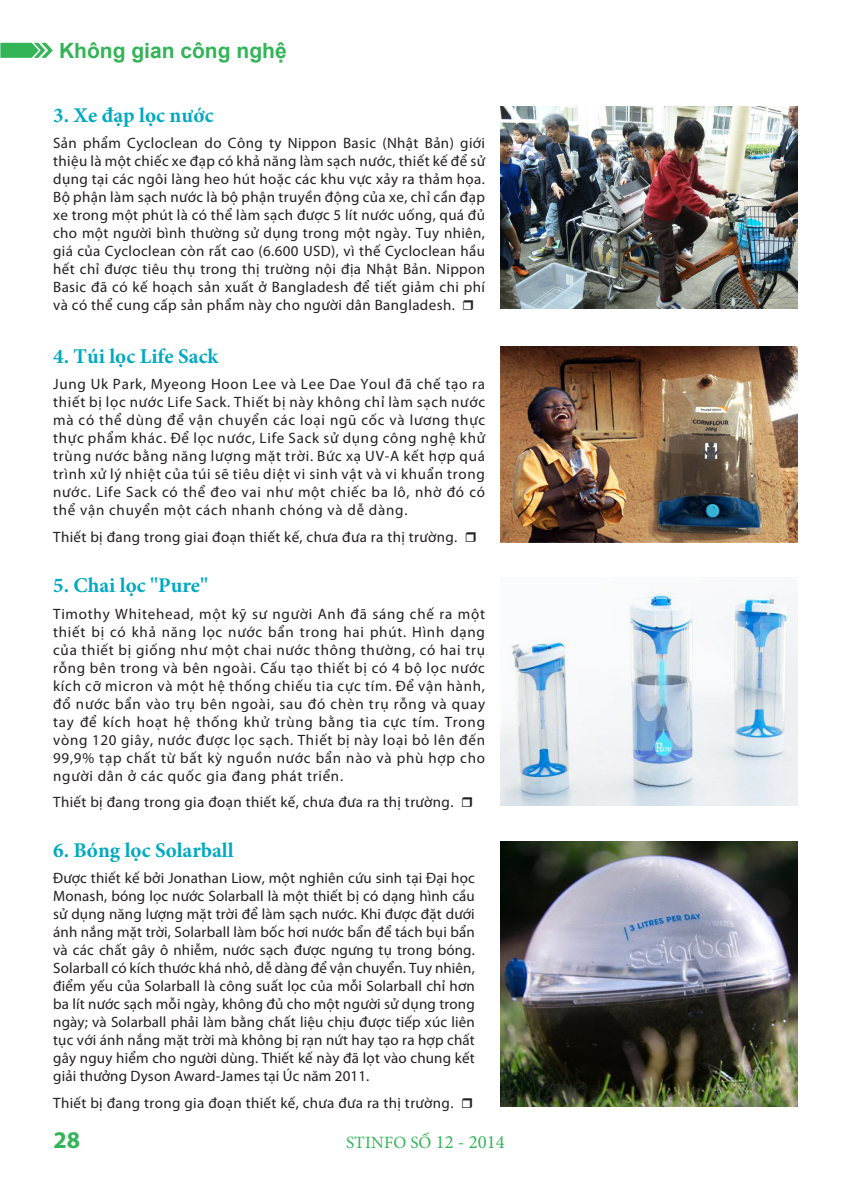
<style>
.page{position:relative;width:851px;height:1191px;background:#fff}
.page>*{position:absolute;margin:0;border:0;box-sizing:border-box;transform-origin:0 0}
.t1{font:700 24px "Myriad Pro";color:#32b457}
.t2{font:700 21px "Minion Pro";color:#00a9c2}
.t3{font:700 21px "Arial";color:#32b457}
.t4{font:17.25px "Minion Pro";letter-spacing:.01em;color:#32b457}
.t5{font:15px/18px "Myriad Pro";letter-spacing:.025em;color:#231f20;text-align:justify}
.s1{font-size:18.75px}
</style>
<div class="page">
<svg style="left:0;top:43px;width:53px;height:15px"></svg>
<img style="left:500px;top:106px;width:297px;height:202px">
<img style="left:500px;top:347px;width:297px;height:195px">
<img style="left:500px;top:587px;width:297px;height:219px">
<img style="left:500px;top:841px;width:297px;height:265px">
<h2 class="t3" style="left:59px;top:37px;width:229px">Không gian công nghệ</h2>
<p class="t2" style="left:53px;top:100px;width:162px">3. Xe đạp lọc nước</p>
<p class="t5" style="left:53px;top:134px;width:433px">Sản phẩm Cycloclean do Công ty Nippon Basic (Nhật Bản) giới thiệu là một chiếc xe đạp có khả năng làm sạch nước, thiết kế để sử dụng tại các ngôi làng heo hút hoặc các khu vực xảy ra thảm họa.<br>Bộ phận làm sạch nước là bộ phận truyền động của xe, chỉ cần đạp xe trong một phút là có thể làm sạch được 5 lít nước uống, quá đủ cho một người bình thường sử dụng trong một ngày. Tuy nhiên, giá của Cycloclean còn rất cao (6.600 USD), vì thế Cycloclean hầu hết chỉ được tiêu thụ trong thị trường nội địa Nhật Bản. Nippon Basic đã có kế hoạch sản xuất ở Bangladesh để tiết giảm chi phí và có thể cung cấp sản phẩm này cho người dân Bangladesh.</p>
<p class="t2" style="left:53px;top:341px;width:167px">4. Túi lọc Life Sack</p>
<p class="t5" style="left:53px;top:375px;width:433px">Jung Uk Park, Myeong Hoon Lee và Lee Dae Youl đã chế tạo ra thiết bị lọc nước Life Sack. Thiết bị này không chỉ làm sạch nước mà có thể dùng để vận chuyển các loại ngũ cốc và lương thực thực phẩm khác. Để lọc nước, Life Sack sử dụng công nghệ khử trùng nước bằng năng lượng mặt trời. Bức xạ UV-A kết hợp quá trình xử lý nhiệt của túi sẽ tiêu diệt vi sinh vật và vi khuẩn trong nước. Life Sack có thể đeo vai như một chiếc ba lô, nhờ đó có thể vận chuyển một cách nhanh chóng và dễ dàng.</p>
<p class="t5" style="left:53px;top:527px;width:405px">Thiết bị đang trong giai đoạn thiết kế, chưa đưa ra thị trường.</p>
<p class="t2" style="left:53px;top:571px;width:156px">5. Chai lọc "Pure"</p>
<p class="t5" style="left:53px;top:604px;width:433px">Timothy Whitehead, một kỹ sư người Anh đã sáng chế ra một thiết bị có khả năng lọc nước bẩn trong hai phút. Hình dạng của thiết bị giống như một chai nước thông thường, có hai trụ rỗng bên trong và bên ngoài. Cấu tạo thiết bị có 4 bộ lọc nước kích cỡ micron và một hệ thống chiếu tia cực tím. Để vận hành, đổ nước bẩn vào trụ bên ngoài, sau đó chèn trụ rỗng và quay tay để kích hoạt hệ thống khử trùng bằng tia cực tím. Trong vòng 120 giây, nước được lọc sạch. Thiết bị này loại bỏ lên đến 99,9% tạp chất từ bất kỳ nguồn nước bẩn nào và phù hợp cho người dân ở các quốc gia đang phát triển.</p>
<p class="t5" style="left:53px;top:793px;width:402px">Thiết bị đang trong gia đoạn thiết kế, chưa đưa ra thị trường.</p>
<p class="t2" style="left:53px;top:835px;width:182px">6. Bóng lọc Solarball</p>
<p class="t5" style="left:53px;top:869px;width:423px">Được thiết kế bởi Jonathan Liow, một nghiên cứu sinh tại Đại học Monash, bóng lọc nước Solarball là một thiết bị có dạng hình cầu sử dụng năng lượng mặt trời để làm sạch nước. Khi được đặt dưới ánh nắng mặt trời, Solarball làm bốc hơi nước bẩn để tách bụi bẩn và các chất gây ô nhiễm, nước sạch được ngưng tụ trong bóng.<br>Solarball có kích thước khá nhỏ, dễ dàng để vận chuyển. Tuy nhiên, điểm yếu của Solarball là công suất lọc của mỗi Solarball chỉ hơn ba lít nước sạch mỗi ngày, không đủ cho một người sử dụng trong ngày; và Solarball phải làm bằng chất liệu chịu được tiếp xúc liên tục với ánh nắng mặt trời mà không bị rạn nứt hay tạo ra hợp chất gây nguy hiểm cho người dùng. Thiết kế này đã lọt vào chung kết giải thưởng Dyson Award-James tại Úc năm 2011.</p>
<p class="t5" style="left:53px;top:1093px;width:402px">Thiết bị đang trong gia đoạn thiết kế, chưa đưa ra thị trường.</p>
<p class="t1" style="left:53px;top:1124px;width:28px">28</p>
<p class="t4" style="left:346px;top:1131px;width:160px">STINFO SỐ <span class="s1">12 - 2014</span></p>
</div>
